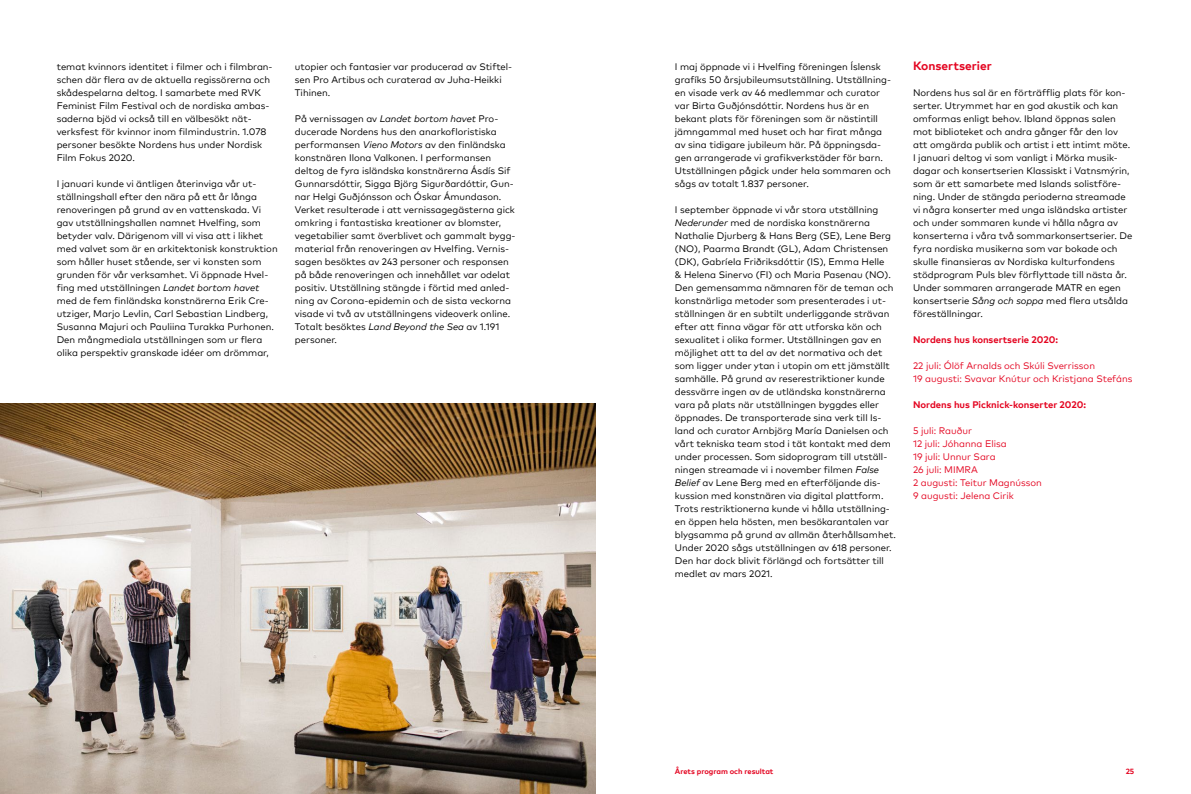
<style>
.page{position:relative;width:1191px;height:794px;background:#fff}
.page>*{position:absolute;margin:0;border:0;box-sizing:border-box;transform-origin:0 0}
.t1{font:700 12px "Mark Pro";color:#e40521}
.t2{font:9.5px/13px "Mark Pro";color:#000}
.t3{font:9.5px/13px "Mark Pro";color:#e40521}
.t4{font:700 9.5px "Mark Pro";color:#e40521}
.t5{font:700 7.5px "Mark Pro";color:#e40521}
.s1{font-style:italic}
</style>
<div class="page">
<img style="left:0;top:403px;width:595px;height:391px">
<p class="t2" style="left:57px;top:59px;width:217px">temat kvinnors identitet i filmer och i filmbran&shy;schen där flera av de aktuella regissörerna och skådespelarna deltog. I samarbete med RVK Feminist Film Festival och de nordiska ambas&shy;saderna bjöd vi också till en välbesökt nät&shy;verksfest för kvinnor inom filmindustrin. 1.078 personer besökte Nordens hus under Nordisk Film Fokus 2020.</p>
<p class="t2" style="left:57px;top:176px;width:222px">I januari kunde vi äntligen återinviga vår ut&shy;ställningshall efter den nära på ett år långa renoveringen på grund av en vattenskada. Vi gav utställningshallen namnet Hvelfing, som betyder valv. Därigenom vill vi visa att i likhet med valvet som är en arkitektonisk konstruktion som håller huset stående, ser vi konsten som grunden för vår verksamhet. Vi öppnade Hvel&shy;fing med utställningen <span class="s1">Landet bortom havet </span>med de fem finländska konstnärerna Erik Cre&shy;utziger, Marjo Levlin, Carl Sebastian Lindberg, Susanna Majuri och Pauliina Turakka Purhonen.<br>Den mångmediala utställningen som ur flera olika perspektiv granskade idéer om drömmar,</p>
<p class="t2" style="left:295px;top:59px;width:219px">utopier och fantasier var producerad av Stiftel&shy;sen Pro Artibus och curaterad av Juha-Heikki<br>Tihinen.</p>
<p class="t2" style="left:295px;top:111px;width:222px">På vernissagen av <span class="s1">Landet bortom havet</span> Pro&shy;ducerade Nordens hus den anarkofloristiska performansen <span class="s1">Vieno Motors</span> av den finländska konstnären Ilona Valkonen. I performansen deltog de fyra isländska konstnärerna Ásdís Sif Gunnarsdóttir, Sigga Björg Sigurðardóttir, Gun&shy;nar Helgi Guðjónsson och Óskar Ámundason.<br>Verket resulterade i att vernissagegästerna gick omkring i fantastiska kreationer av blomster, vegetabilier samt överblivet och gammalt bygg&shy;material från renoveringen av Hvelfing. Vernis&shy;sagen besöktes av 243 personer och responsen på både renoveringen och innehållet var odelat positiv. Utställning stängde i förtid med anled&shy;ning av Corona-epidemin och de sista veckorna visade vi två av utställningens videoverk online.<br>Totalt besöktes <span class="s1">Land Beyond the Sea</span> av 1.191 personer.</p>
<p class="t2" style="left:675px;top:59px;width:218px">I maj öppnade vi i Hvelfing föreningen Íslensk grafíks 50 årsjubileumsutställning. Utställning&shy;en visade verk av 46 medlemmar och curator var Birta Guðjónsdóttir. Nordens hus är en bekant plats för föreningen som är nästintill jämngammal med huset och har firat många av sina tidigare jubileum här. På öppningsda&shy;gen arrangerade vi grafikverkstäder för barn.<br>Utställningen pågick under hela sommaren och sågs av totalt 1.837 personer.</p>
<p class="t2" style="left:675px;top:202px;width:223px">I september öppnade vi vår stora utställning <span class="s1">Nederunder</span> med de nordiska konstnärerna Nathalie Djurberg &amp; Hans Berg (SE), Lene Berg (NO), Paarma Brandt (GL), Adam Christensen (DK), Gabríela Friðriksdóttir (IS), Emma Helle<br>&amp; Helena Sinervo (FI) och Maria Pasenau (NO).<br>Den gemensamma nämnaren för de teman och konstnärliga metoder som presenterades i ut&shy;ställningen är en subtilt underliggande strävan efter att finna vägar för att utforska kön och sexualitet i olika former. Utställningen gav en möjlighet att ta del av det normativa och det som ligger under ytan i utopin om ett jämställt samhälle. På grund av reserestriktioner kunde dessvärre ingen av de utländska konstnärerna vara på plats när utställningen byggdes eller öppnades. De transporterade sina verk till Is&shy;land och curator Arnbjörg María Danielsen och vårt tekniska team stod i tät kontakt med dem under processen. Som sidoprogram till utställ&shy;ningen streamade vi i november filmen <span class="s1">False Belief</span> av Lene Berg med en efterföljande dis&shy;kussion med konstnären via digital plattform.<br>Trots restriktionerna kunde vi hålla utställning&shy;en öppen hela hösten, men besökarantalen var blygsamma på grund av allmän återhållsamhet.<br>Under 2020 sågs utställningen av 618 personer.<br>Den har dock blivit förlängd och fortsätter till medlet av mars 2021.</p>
<p class="t1" style="left:913px;top:56px;width:80px">Konsertserier</p>
<p class="t2" style="left:913px;top:85px;width:221px">Nordens hus sal är en förträfflig plats för kon&shy;serter. Utrymmet har en god akustik och kan omformas enligt behov. Ibland öppnas salen mot biblioteket och andra gånger får den lov att omgärda publik och artist i ett intimt möte.<br>I januari deltog vi som vanligt i Mörka musik&shy;dagar och konsertserien Klassiskt i Vatnsmýrin, som är ett samarbete med Islands solistföre&shy;ning. Under de stängda perioderna streamade vi några konserter med unga isländska artister och under sommaren kunde vi hålla några av konserterna i våra två sommarkonsertserier. De fyra nordiska musikerna som var bokade och skulle finansieras av Nordiska kulturfondens stödprogram Puls blev förflyttade till nästa år.<br>Under sommaren arrangerade MATR en egen konsertserie <span class="s1">Sång och soppa</span> med flera utsålda föreställningar.</p>
<p class="t4" style="left:913px;top:332px;width:147px">Nordens hus konsertserie 2020:</p>
<p class="t3" style="left:913px;top:358px;width:221px">22 juli: Ólöf Arnalds och Skúli Sverrisson<br>19 augusti: Svavar Knútur och Kristjana Stefáns</p>
<p class="t4" style="left:913px;top:397px;width:175px">Nordens hus Picknick-konserter 2020:</p>
<p class="t3" style="left:913px;top:423px;width:130px">5 juli: Rauður<br>12 juli: Jóhanna Elisa<br>19 juli: Unnur Sara<br>26 juli: MIMRA<br>2 augusti: Teitur Magnússon<br>9 augusti: Jelena Cirik</p>
<p class="t5" style="left:675px;top:766px;width:100px">Årets program och resultat</p>
<p class="t5" style="left:1125px;top:766px;width:10px">25</p>
</div>
